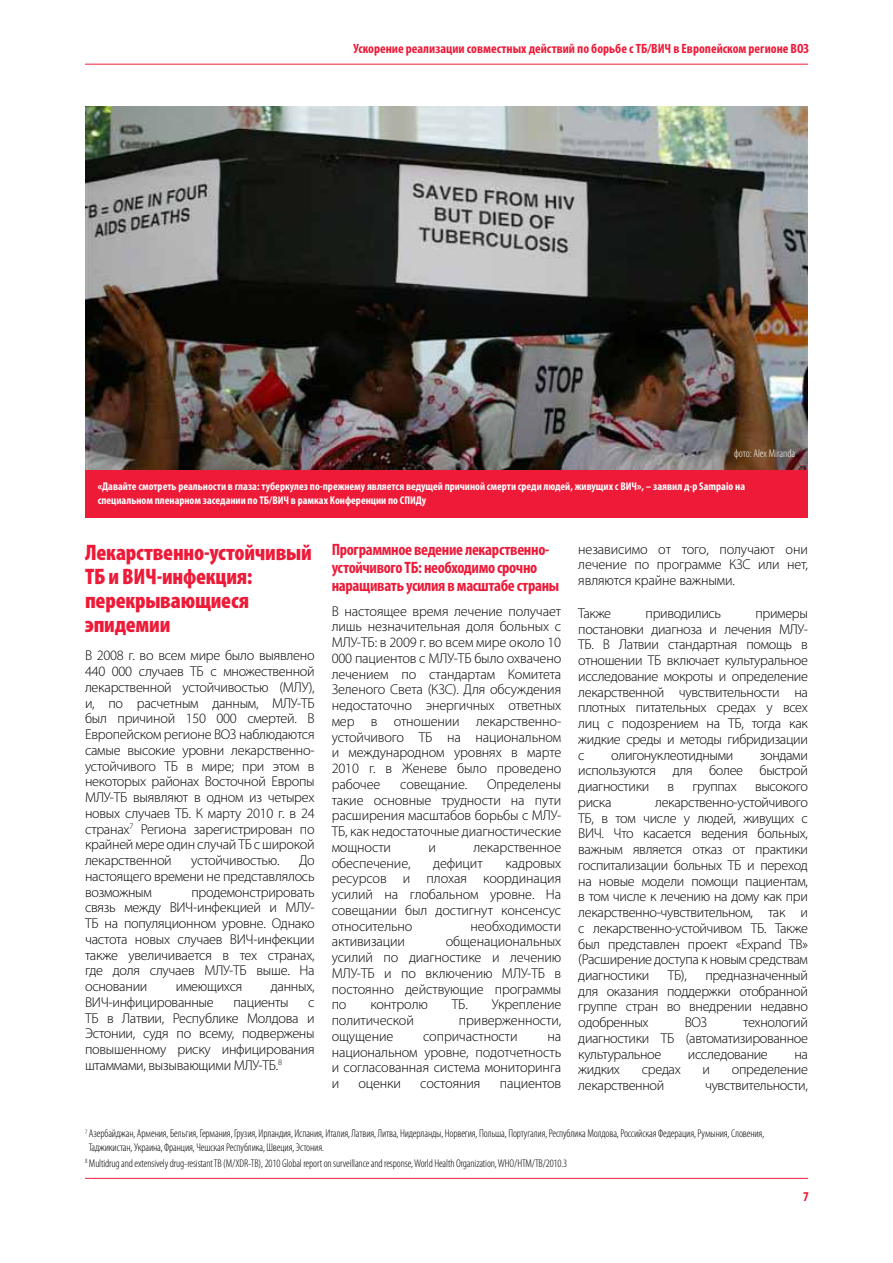
<style>
.page{position:relative;width:893px;height:1263px;background:#fff}
.page>*{position:absolute;margin:0;border:0;box-sizing:border-box;transform-origin:0 0}
.t1{font:900 condensed 22.5px/24px "Myriad Pro";letter-spacing:-.01em;color:#ed1a38}
.t2{font:700 condensed 16.5px/18px "Myriad Pro";letter-spacing:-.02em;color:#ed1a38}
.t3{font:300 14.25px/15.8px "Myriad Pro";letter-spacing:-.02em;color:#000;text-align:justify}
.t4{font:700 condensed 13.5px "Myriad Pro";color:#ed1a38}
.t5{font:300 condensed 11.25px/13.5px "Myriad Pro";letter-spacing:-.01em;color:#000}
.t6{font:700 condensed 11.25px/13.5px "Myriad Pro";color:#fff}
.t7{font:300 condensed 11.25px "Myriad Pro";color:#fff}
</style>
<div class="page">
<hr style="left:85px;top:64px;width:723px;height:1px;background:#ed1a38">
<hr style="left:85px;top:1178px;width:723px;height:1px;background:#ed1a38">
<img style="left:85px;top:106px;width:723px;height:364px">
<div style="left:85px;top:470px;width:723px;height:47px;background:#ed1a38"></div>
<p class="t4" style="left:353px;top:40px;width:457px">Ускорение реализации совместных действий по борьбе с ТБ/ВИЧ в Европейском регионе ВОЗ</p>
<p class="t7" style="left:734px;top:446px;width:63px">фото: Alex Miranda</p>
<p class="t6" style="left:98px;top:479px;width:649px">«Давайте смотреть реальности в глаза: туберкулез по-прежнему является ведущей причиной смерти среди людей, живущих с ВИЧ», – заявил д-р Sampaio на специальном пленарном заседании по ТБ/ВИЧ в рамках Конференции по СПИДу</p>
<p class="t2" style="left:332px;top:540px;width:229px">Программное ведение лекарственно&shy;устойчивого ТБ: необходимо срочно наращивать усилия в масштабе страны</p>
<p class="t3" style="left:332px;top:603px;width:231px">В настоящее время лечение получает лишь незначительная доля больных с МЛУ-ТБ: в 2009 г. во всем мире около 10<br>000 пациентов с МЛУ-ТБ было охвачено лечением по стандартам Комитета Зеленого Света (КЗС). Для обсуждения недостаточно энергичных ответных мер в отношении лекарственно&shy;устойчивого ТБ на национальном и международном уровнях в марте 2010 г. в Женеве было проведено рабочее</p>
<h1 class="t1" style="left:85px;top:540px;width:228px">Лекарственно-устойчивый<br>ТБ и ВИЧ-инфекция: перекрывающиеся эпидемии</h1>
<p class="t3" style="left:85px;top:648px;width:231px">В 2008 г. во всем мире было выявлено 440 000 случаев ТБ с множественной лекарственной устойчивостью (МЛУ), и, по расчетным данным, МЛУ-ТБ был причиной 150 000 смертей. В Европейском регионе ВОЗ наблюдаются самые высокие уровни лекарственно&shy;устойчивого ТБ в мире; при этом в некоторых районах Восточной Европы МЛУ-ТБ выявляют в одном из четырех новых случаев ТБ. К марту 2010 г. в 24 странах<sup>7</sup> Региона зарегистрирован по крайней мере один случай ТБ с широкой лекарственной</p>
<p class="t3" style="left:578px;top:541px;width:231px">независимо от того, получают они лечение по программе КЗС или нет, являются крайне важными.</p>
<p class="t3" style="left:578px;top:605px;width:34px">Также</p>
<p class="t3" style="left:646px;top:605px;width:77px">приводились</p>
<p class="t3" style="left:578px;top:605px;width:231px;text-indent:177px">примеры постановки диагноза и лечения МЛУ-ТБ. В Латвии стандартная помощь в отношении ТБ включает культуральное исследование мокроты и определение лекарственной чувствительности на плотных питательных средах у всех лиц с подозрением на ТБ, тогда как жидкие среды и методы гибридизации с</p>
<p class="t3" style="left:578px;top:747px;width:231px;text-indent:182px">зондами используются для более быстрой диагностики</p>
<p class="t3" style="left:611px;top:747px;width:124px">олигонуклеотидными</p>
<p class="t3" style="left:332px;top:776px;width:231px;text-indent:155px">Определены такие основные трудности на пути расширения масштабов борьбы с МЛУ-ТБ, как недостаточные диагностические мощности</p>
<p class="t3" style="left:400px;top:776px;width:68px">совещание.</p>
<p class="t3" style="left:667px;top:778px;width:8px">в</p>
<p class="t3" style="left:692px;top:778px;width:46px">группах</p>
<p class="t3" style="left:755px;top:778px;width:54px">высокого</p>
<p class="t3" style="left:578px;top:794px;width:231px;text-indent:77px">лекарственно-устойчивого ТБ, в том числе у людей, живущих с ВИЧ. Что касается ведения больных, важным является отказ от практики госпитализации больных ТБ и переход на новые модели помощи пациентам, в том числе к лечению на дому как при лекарственно-чувствительном, так и с лекарственно-устойчивом ТБ. Также был представлен проект «Expand TB» (Расширение доступа к новым средствам диагностики</p>
<p class="t3" style="left:578px;top:794px;width:35px">риска</p>
<p class="t3" style="left:428px;top:839px;width:9px">и</p>
<p class="t3" style="left:473px;top:839px;width:89px">лекарственное</p>
<p class="t3" style="left:191px;top:852px;width:90px">устойчивостью.</p>
<p class="t3" style="left:85px;top:852px;width:231px;text-indent:214px">До настоящего времени не представлялось возможным</p>
<p class="t3" style="left:332px;top:855px;width:80px">обеспечение,</p>
<p class="t3" style="left:433px;top:855px;width:51px">дефицит</p>
<p class="t3" style="left:332px;top:855px;width:231px;text-indent:174px">кадровых ресурсов и плохая координация усилий на глобальном уровне. На совещании был достигнут консенсус относительно</p>
<p class="t3" style="left:85px;top:884px;width:231px;text-indent:106px">продемонстрировать связь между ВИЧ-инфекцией и МЛУ-ТБ на популяционном уровне. Однако частота новых случаев ВИЧ-инфекции также увеличивается в тех странах, где доля случаев МЛУ-ТБ выше. На основании</p>
<p class="t3" style="left:470px;top:918px;width:92px">необходимости</p>
<p class="t3" style="left:332px;top:933px;width:231px;text-indent:114px">общенациональных усилий по диагностике и лечению МЛУ-ТБ и по включению МЛУ-ТБ в постоянно действующие программы по</p>
<p class="t3" style="left:332px;top:933px;width:75px">активизации</p>
<p class="t3" style="left:668px;top:967px;width:21px">ТБ),</p>
<p class="t3" style="left:578px;top:967px;width:231px;text-indent:127px">предназначенный для оказания поддержки отобранной группе стран во внедрении недавно одобренных</p>
<p class="t3" style="left:176px;top:978px;width:68px">имеющихся</p>
<p class="t3" style="left:271px;top:978px;width:45px">данных,</p>
<p class="t3" style="left:85px;top:994px;width:130px">ВИЧ-инфицированные</p>
<p class="t3" style="left:233px;top:994px;width:57px">пациенты</p>
<p class="t3" style="left:370px;top:996px;width:59px">контролю</p>
<p class="t3" style="left:452px;top:996px;width:111px">ТБ. Укрепление</p>
<p class="t3" style="left:332px;top:1012px;width:84px">политической</p>
<p class="t3" style="left:459px;top:1012px;width:104px">приверженности,</p>
<p class="t3" style="left:332px;top:1028px;width:63px">ощущение</p>
<p class="t3" style="left:423px;top:1028px;width:96px">сопричастности</p>
<p class="t3" style="left:85px;top:994px;width:231px;text-indent:223px">с ТБ в Латвии, Республике Молдова и Эстонии, судя по всему, подвержены повышенному риску инфицирования штаммами, вызывающими МЛУ-ТБ.<sup>8</sup></p>
<p class="t3" style="left:685px;top:1014px;width:24px">ВОЗ</p>
<p class="t3" style="left:578px;top:1014px;width:231px;text-indent:165px">технологий диагностики ТБ (автоматизированное культуральное</p>
<p class="t3" style="left:332px;top:1028px;width:231px;text-indent:216px">на национальном уровне, подотчетность и согласованная система мониторинга и</p>
<p class="t3" style="left:688px;top:1046px;width:82px">исследование</p>
<p class="t3" style="left:794px;top:1046px;width:15px">на</p>
<p class="t3" style="left:578px;top:1062px;width:43px">жидких</p>
<p class="t3" style="left:642px;top:1062px;width:40px">средах</p>
<p class="t3" style="left:703px;top:1062px;width:9px">и</p>
<p class="t3" style="left:732px;top:1062px;width:77px">определение</p>
<p class="t3" style="left:578px;top:1077px;width:87px">лекарственной</p>
<p class="t3" style="left:705px;top:1077px;width:104px">чувствительности,</p>
<p class="t5" style="left:89px;top:1127px;width:677px;text-indent:-4px"><sup>7</sup> Азербайджан, Армения, Бельгия, Германия, Грузия, Ирландия, Испания, Италия, Латвия, Литва, Нидерланды, Норвегия, Польша, Португалия, Республика Молдова, Российская Федерация, Румыния, Словения,<br>Таджикистан, Украина, Франция, Чешская Республика, Швеция, Эстония.</p>
<p class="t5" style="left:85px;top:1156px;width:484px"><sup>8</sup> Multidrug and extensively drug-resistant TB (M/XDR-TB), 2010 Global report on surveillance and response, World Health Organization, WHO/HTM/TB/2010.3</p>
<p class="t3" style="left:358px;top:1075px;width:44px">оценки</p>
<p class="t3" style="left:420px;top:1075px;width:62px">состояния</p>
<p class="t3" style="left:500px;top:1075px;width:63px">пациентов</p>
<p class="t4" style="left:803px;top:1188px;width:7px">7</p>
</div>
